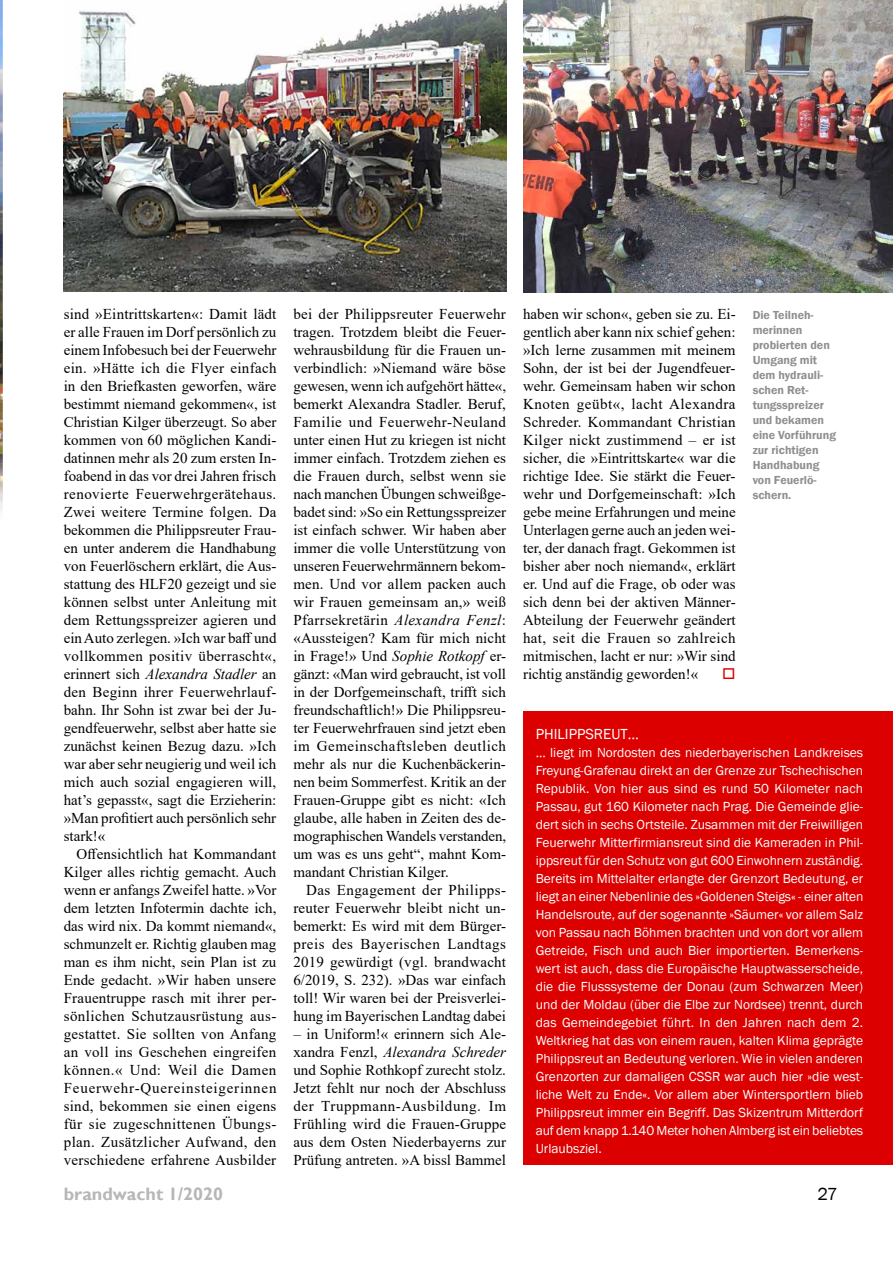
<style>
.page{position:relative;width:893px;height:1263px;background:#fff}
.page>*{position:absolute;margin:0;border:0;box-sizing:border-box;transform-origin:0 0}
.t1{font:700 18px "Gill Sans";color:#b6b7b6}
.t2{font:18px "Franklin Gothic";color:#000}
.t3{font:15px/18px "Times New Roman";color:#000;text-align:justify}
.t4{font:15px "Franklin Gothic";color:#fff}
.t5{font:13.5px/18px "Franklin Gothic";letter-spacing:-.01em;color:#fff;text-align:justify}
.t6{font:600 12px/15px "Franklin Gothic";color:#8f908e}
.s1{font-style:italic}
</style>
<div class="page">
<img style="left:0;top:0;width:2px;height:511px">
<div style="left:523px;top:711px;width:370px;height:454px;background:#dc0000"></div>
<img style="left:523px;top:0;width:370px;height:292px">
<img style="left:64px;top:0;width:442px;height:291px">
<p class="t3" style="left:64px;top:305px;width:214px">sind »Eintrittskarten«: Damit lädt er alle Frauen im Dorf persönlich zu einem Infobesuch bei der Feuerwehr ein. »Hätte ich die Flyer einfach in den Briefkasten geworfen, wäre bestimmt niemand gekommen«, ist Christian Kilger überzeugt. So aber kommen von 60 möglichen Kandi&shy;datinnen mehr als 20 zum ersten In&shy;foabend in das vor drei Jahren frisch renovierte Feuerwehrgerätehaus.<br>Zwei weitere Termine folgen. Da bekommen die Philippsreuter Frau&shy;en unter anderem die Handhabung von Feuerlöschern erklärt, die Aus&shy;stattung des HLF20 gezeigt und sie können selbst unter Anleitung mit dem Rettungsspreizer agieren und ein Auto zerlegen. »Ich war baff und vollkommen positiv überrascht«, erinnert sich <span class="s1">Alexandra Stadler</span> an den Beginn ihrer Feuerwehrlauf&shy;bahn. Ihr Sohn ist zwar bei der Ju&shy;gendfeuerwehr, selbst aber hatte sie zunächst keinen Bezug dazu. »Ich war aber sehr neugierig und weil ich mich auch sozial engagieren will, hat’s gepasst«, sagt die Erzieherin: »Man profitiert auch persönlich sehr stark!«</p>
<p class="t3" style="left:64px;top:845px;width:214px;text-indent:13px">Offensichtlich hat Kommandant Kilger alles richtig gemacht. Auch wenn er anfangs Zweifel hatte. »Vor dem letzten Infotermin dachte ich, das wird nix. Da kommt niemand«, schmunzelt er. Richtig glauben mag man es ihm nicht, sein Plan ist zu Ende gedacht. »Wir haben unsere Frauentruppe rasch mit ihrer per&shy;sönlichen Schutzausrüstung aus&shy;gestattet. Sie sollten von Anfang an voll ins Geschehen eingreifen können.« Und: Weil die Damen Feuerwehr-Quereinsteigerinnen sind, bekommen sie einen eigens für sie zugeschnittenen Übungs&shy;plan. Zusätzlicher Aufwand, den verschiedene erfahrene Ausbilder</p>
<p class="t3" style="left:293px;top:305px;width:214px">bei der Philippsreuter Feuerwehr tragen. Trotzdem bleibt die Feuer&shy;wehrausbildung für die Frauen un&shy;verbindlich: »Niemand wäre böse gewesen, wenn ich aufgehört hätte«, bemerkt Alexandra Stadler. Beruf, Familie und Feuerwehr-Neuland unter einen Hut zu kriegen ist nicht immer einfach. Trotzdem ziehen es die Frauen durch, selbst wenn sie nach manchen Übungen schweißge&shy;badet sind: »So ein Rettungsspreizer ist einfach schwer. Wir haben aber immer die volle Unterstützung von unseren Feuerwehrmännern bekom&shy;men. Und vor allem packen auch wir Frauen gemeinsam an,» weiß Pfarrsekretärin <span class="s1">Alexandra Fenzl</span>: «Aussteigen? Kam für mich nicht in Frage!» Und <span class="s1">Sophie Rotkopf</span> er&shy;gänzt: «Man wird gebraucht, ist voll in der Dorfgemeinschaft, trifft sich freundschaftlich!» Die Philippsreu&shy;ter Feuerwehrfrauen sind jetzt eben im Gemeinschaftsleben deutlich mehr als nur die Kuchenbäckerin&shy;nen beim Sommerfest. Kritik an der Frauen-Gruppe gibt es nicht: «Ich glaube, alle haben in Zeiten des de&shy;mographischen Wandels verstanden, um was es uns geht“, mahnt Kom&shy;mandant Christian Kilger.</p>
<p class="t3" style="left:293px;top:881px;width:214px;text-indent:13px">Das Engagement der Philipps&shy;reuter Feuerwehr bleibt nicht un&shy;bemerkt: Es wird mit dem Bürger&shy;preis des Bayerischen Landtags 2019 gewürdigt (vgl. brandwacht 6/2019, S. 232). »Das war einfach toll! Wir waren bei der Preisverlei&shy;hung im Bayerischen Landtag dabei</p>
<p class="t3" style="left:293px;top:1025px;width:214px">– in Uniform!« erinnern sich Ale&shy;xandra Fenzl, <span class="s1">Alexandra Schreder </span>und Sophie Rothkopf zurecht stolz.<br>Jetzt fehlt nur noch der Abschluss der Truppmann-Ausbildung. Im Frühling wird die Frauen-Gruppe aus dem Osten Niederbayerns zur Prüfung antreten. »A bissl Bammel</p>
<p class="t3" style="left:523px;top:305px;width:214px">haben wir schon«, geben sie zu. Ei&shy;gentlich aber kann nix schief gehen: »Ich lerne zusammen mit meinem Sohn, der ist bei der Jugendfeuer&shy;wehr. Gemeinsam haben wir schon Knoten geübt«, lacht Alexandra Schreder. Kommandant Christian Kilger nickt zustimmend – er ist sicher, die »Eintrittskarte« war die richtige Idee. Sie stärkt die Feuer&shy;wehr und Dorfgemeinschaft: »Ich gebe meine Erfahrungen und meine Unterlagen gerne auch an jeden wei&shy;ter, der danach fragt. Gekommen ist bisher aber noch niemand«, erklärt er. Und auf die Frage, ob oder was sich denn bei der aktiven Männer-Abteilung der Feuerwehr geändert hat, seit die Frauen so zahlreich mitmischen, lacht er nur: »Wir sind richtig anständig geworden!«</p>
<p class="t6" style="left:753px;top:307px;width:85px">Die Teilneh&shy;merinnen probierten den<br>Umgang mit dem hydrauli&shy;schen Ret&shy;tungsspreizer und bekamen eine Vorführung zur richtigen<br>Handhabung von Feuerlö&shy;schern.</p>
<p class="t4" style="left:536px;top:724px;width:105px">PHILIPPSREUT…</p>
<p class="t5" style="left:536px;top:743px;width:329px">… liegt im Nordosten des niederbayerischen Landkreises Freyung-Grafenau direkt an der Grenze zur Tschechischen Republik. Von hier aus sind es rund 50 Kilometer nach Passau, gut 160 Kilometer nach Prag. Die Gemeinde glie&shy;dert sich in sechs Ortsteile. Zusammen mit der Freiwilligen Feuerwehr Mitterfirmiansreut sind die Kameraden in Phil&shy;ippsreut für den Schutz von gut 600 Einwohnern zuständig.<br>Bereits im Mittelalter erlangte der Grenzort Bedeutung, er liegt an einer Nebenlinie des »Goldenen Steigs« - einer alten Handelsroute, auf der sogenannte »Säumer« vor allem Salz von Passau nach Böhmen brachten und von dort vor allem Getreide, Fisch und auch Bier importierten. Bemerkens&shy;wert ist auch, dass die Europäische Hauptwasserscheide, die die Flusssysteme der Donau (zum Schwarzen Meer) und der Moldau (über die Elbe zur Nordsee) trennt, durch das Gemeindegebiet führt. In den Jahren nach dem 2.<br>Weltkrieg hat das von einem rauen, kalten Klima geprägte Philippsreut an Bedeutung verloren. Wie in vielen anderen Grenzorten zur damaligen CSSR war auch hier »die west&shy;liche Welt zu Ende«. Vor allem aber Wintersportlern blieb Philippsreut immer ein Begriff. Das Skizentrum Mitterdorf auf dem knapp 1.140 Meter hohen Almberg ist ein beliebtes Urlaubsziel.</p>
<p class="t1" style="left:64px;top:1183px;width:161px">brandwacht 1/2020</p>
<p class="t2" style="left:817px;top:1182px;width:22px">27</p>
</div>
